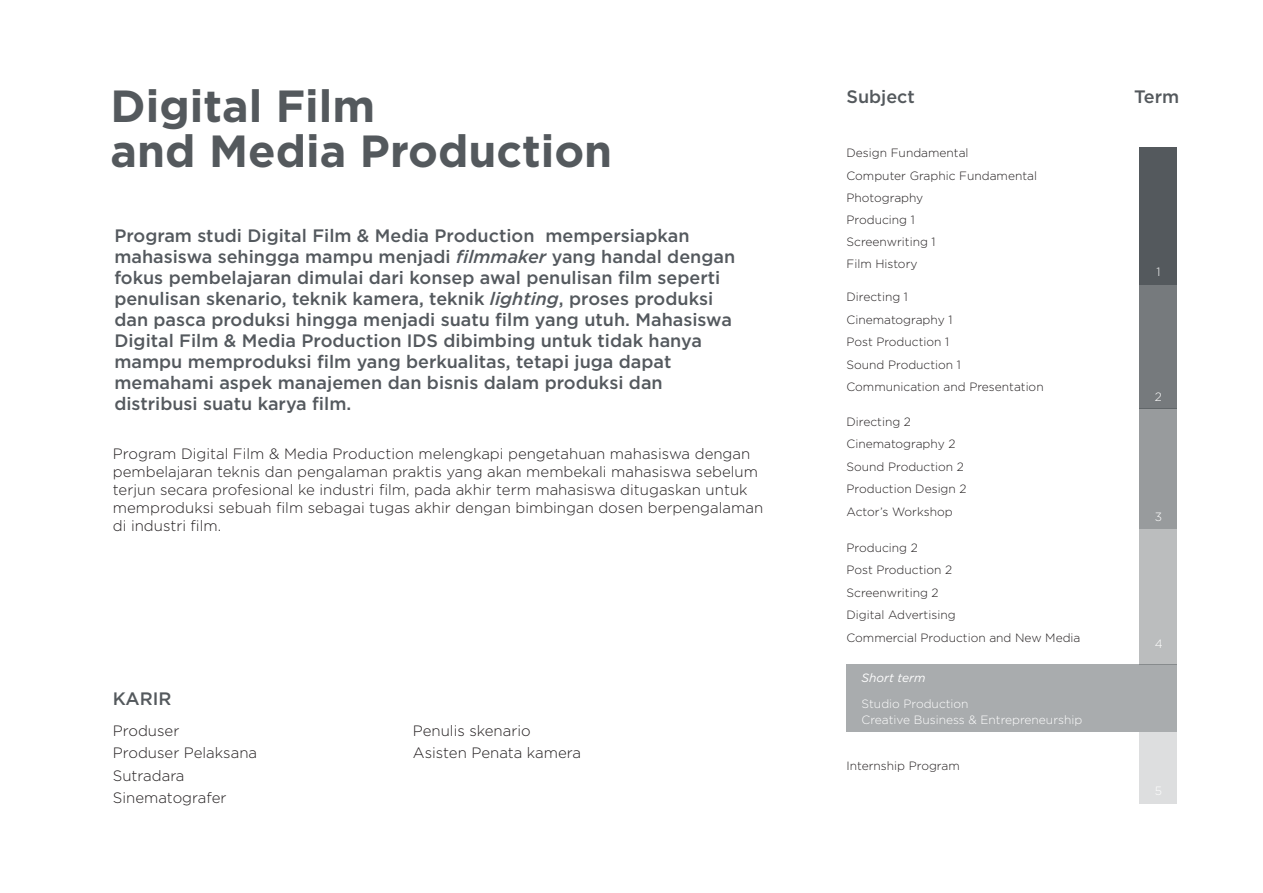
<style>
.page{position:relative;width:1263px;height:893px;background:#fff}
.page>*{position:absolute;margin:0;border:0;box-sizing:border-box;transform-origin:0 0}
.t1{font:700 45px/45px "Gotham";color:#54595d}
.t2{font:500 18px/21px "Gotham";color:#54595e}
.t3{font:500 18px "Gotham";color:#54595d}
.t4{font:300 15px/18px "Gotham";color:#231f20}
.t5{font:300 12px/22.5px "Gotham";color:#231f20}
.t6{font:300 12px "Gotham";color:#fff}
.t7{font:italic 12px "Gotham";color:#fff}
.s1{font-style:italic}
</style>
<div class="page">
<div style="left:1140px;top:148px;width:37px;height:137px;background:#54595d"></div>
<div style="left:1140px;top:285px;width:37px;height:124px;background:#767a7d"></div>
<div style="left:1140px;top:409px;width:37px;height:120px;background:#989b9d"></div>
<div style="left:1140px;top:529px;width:37px;height:136px;background:#bbbdbe"></div>
<div style="left:1140px;top:732px;width:37px;height:71px;background:#dddedf"></div>
<div style="left:846px;top:665px;width:331px;height:67px;background:#a9acae"></div>
<h1 class="t1" style="left:111px;top:84px;width:503px">Digital Film<br>and Media Production</h1>
<p class="t2" style="left:114px;top:224px;width:622px">Program studi Digital Film &amp; Media Production mempersiapkan mahasiswa sehingga mampu menjadi <span class="s1">filmmaker</span> yang handal dengan fokus pembelajaran dimulai dari konsep awal penulisan film seperti penulisan skenario, teknik kamera, teknik <span class="s1">lighting</span>, proses produksi dan pasca produksi hingga menjadi suatu film yang utuh. Mahasiswa Digital Film &amp; Media Production IDS dibimbing untuk tidak hanya mampu memproduksi film yang berkualitas, tetapi juga dapat memahami aspek manajemen dan bisnis dalam produksi dan distribusi suatu karya film.</p>
<p class="t4" style="left:113px;top:444px;width:652px">Program Digital Film &amp; Media Production melengkapi pengetahuan mahasiswa dengan pembelajaran teknis dan pengalaman praktis yang akan membekali mahasiswa sebelum terjun secara profesional ke industri film, pada akhir term mahasiswa ditugaskan untuk memproduksi sebuah film sebagai tugas akhir dengan bimbingan dosen berpengalaman di industri film.</p>
<p class="t3" style="left:113px;top:687px;width:60px">KARIR</p>
<p class="t4" style="left:113px;top:721px;width:68px">Produser</p>
<p class="t4" style="left:413px;top:721px;width:119px">Penulis skenario</p>
<p class="t4" style="left:113px;top:743px;width:146px">Produser Pelaksana</p>
<p class="t4" style="left:413px;top:743px;width:170px">Asisten Penata kamera</p>
<p class="t4" style="left:113px;top:764px;width:115px;line-height:22.5px">Sutradara<br>Sinematografer</p>
<p class="t3" style="left:846px;top:85px;width:70px">Subject</p>
<p class="t3" style="left:1134px;top:85px;width:47px">Term</p>
<p class="t5" style="left:846px;top:142px;width:192px">Design Fundamental<br>Computer Graphic Fundamental<br>Photography<br>Producing 1<br>Screenwriting 1<br>Film History</p>
<p class="t5" style="left:846px;top:286px;width:199px">Directing 1<br>Cinematography 1<br>Post Production 1<br>Sound Production 1<br>Communication and Presentation</p>
<p class="t5" style="left:846px;top:410px;width:122px">Directing 2<br>Cinematography 2<br>Sound Production 2<br>Production Design 2<br>Actor’s Workshop</p>
<p class="t5" style="left:846px;top:536px;width:235px">Producing 2<br>Post Production 2<br>Screenwriting 2<br>Digital Advertising<br>Commercial Production and New Media</p>
<p class="t7" style="left:861px;top:670px;width:65px">Short term</p>
<p class="t6" style="left:861px;top:712px;width:222px">Creative Business &amp; Entrepreneurship</p>
<p class="t6" style="left:861px;top:696px;width:109px">Studio Production</p>
<p class="t5" style="left:846px;top:754px;width:115px">Internship Program</p>
<p class="t6" style="left:1156px;top:265px;width:6px">1</p>
<p class="t6" style="left:1155px;top:389px;width:9px">2</p>
<p class="t6" style="left:1155px;top:509px;width:9px">3</p>
<p class="t6" style="left:1155px;top:637px;width:9px">4</p>
<p class="t6" style="left:1155px;top:783px;width:9px">5</p>
</div>
